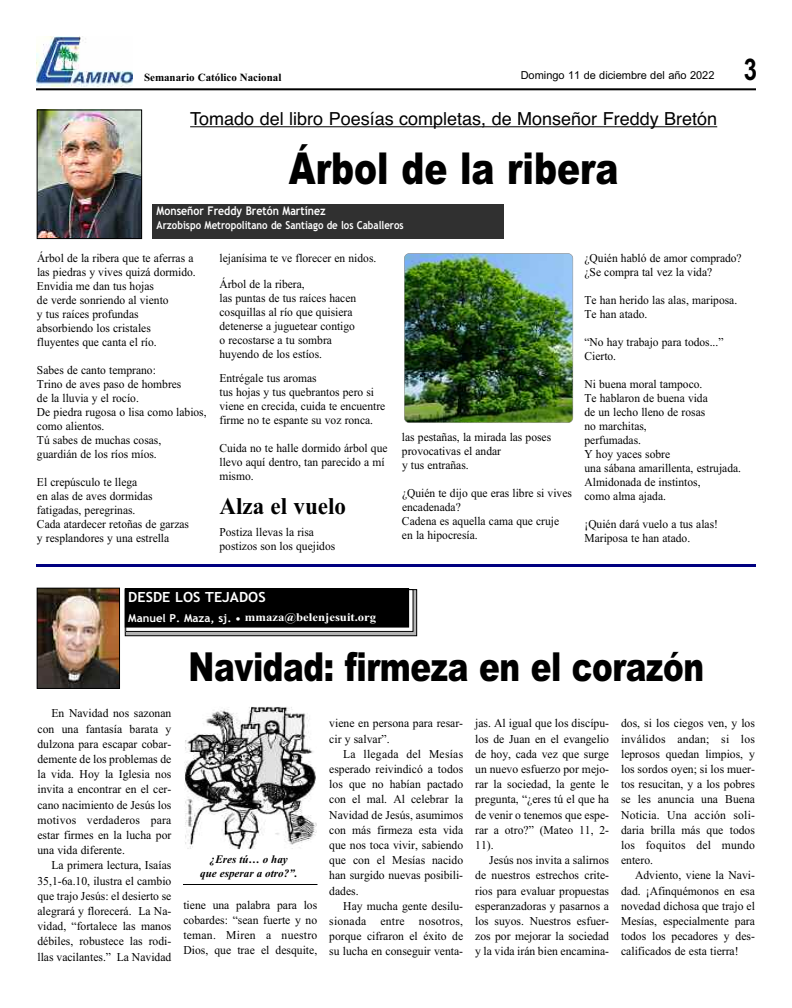
<style>
.page{position:relative;width:792px;height:1008px;background:#fff}
.page>*{position:absolute;margin:0;border:0;box-sizing:border-box;transform-origin:0 0}
.t1{font:900 44px "Arial";color:#000;scale:.78 1}
.t2{font:900 40px "Arial";letter-spacing:-.015em;color:#000;scale:.78 1}
.t3{font:700 30px "Arial";color:#000;scale:.8 1}
.t4{font:700 24px "Times New Roman";color:#000;scale:.96 1}
.t5{font:18px "Helvetica";color:#000}
.t6{font:700 14px "Trebuchet MS";color:#fff}
.t7{font:12px/15.2px "Times New Roman";color:#000;text-align:justify}
.t8{font:12px/14px "Times New Roman";color:#000;scale:.96 1}
.t9{font:700 12px "Trebuchet MS";color:#fff;scale:.88 1}
.t10{font:700 11.6px "Times New Roman";color:#fff;scale:1.09 1}
.t11{font:italic 700 11.4px/14px "Times New Roman";color:#000;text-align:center}
.t12{font:700 11px "Trebuchet MS";color:#fff;scale:.88 1}
.t13{font:11px "Arial";color:#000}
.t14{font:700 11px "Times New Roman";color:#000}
</style>
<div class="page">
<hr style="left:36px;top:88px;width:720px;height:2px;background:#000">
<img style="left:36px;top:36px;width:97px;height:50px">
<div style="left:152px;top:204px;width:352px;height:35px;background:#303030"></div>
<img style="left:39px;top:112px;width:101px;height:125px">
<div style="left:37px;top:110px;width:105px;height:129px;border:1px solid #000"></div>
<hr style="left:190px;top:126px;width:527px;height:1px;background:#000">
<img style="left:404px;top:253px;width:169px;height:170px;border-radius:5px">
<div style="left:404px;top:253px;width:169px;height:170px;border:1px solid #828282;border-radius:5px"></div>
<hr style="left:36px;top:564px;width:720px;height:3px;background:#000080">
<img style="left:184px;top:707px;width:133px;height:143px;border-radius:4px">
<div style="left:125px;top:590px;width:292px;height:46px;background:#b3b3b3"></div>
<div style="left:125px;top:589px;width:292px;height:47px;border:1px solid #000"></div>
<img style="left:39px;top:590px;width:79px;height:97px">
<div style="left:37px;top:588px;width:83px;height:101px;border:1px solid #000"></div>
<svg style="left:126px;top:590px;width:287px;height:41px"></svg>
<div style="left:126px;top:589px;width:287px;height:43px;border:1px solid #000"></div>
<div style="left:125px;top:589px;width:283px;height:38px;background:#000"></div>
<hr style="left:183px;top:884px;width:134px;height:1px;background:#000">
<p class="t14" style="left:144px;top:70px;width:139px">Semanario Católico Nacional</p>
<p class="t13" style="left:521px;top:69px;width:195px">Domingo 11 de diciembre del año 2022</p>
<h3 class="t5" style="left:190px;top:109px;width:529px">Tomado del libro Poesías completas, de Monseñor Freddy Bretón</h3>
<h1 class="t1" style="left:289px;top:143px;width:424px">Árbol de la ribera</h1>
<p class="t9" style="left:157px;top:203px;width:194px">Monseñor Freddy Bretón Martínez</p>
<p class="t12" style="left:157px;top:218px;width:282px">Arzobispo Metropolitano de Santiago de los Caballeros</p>
<h3 class="t3" style="left:744px;top:52px;width:18px">3</h3>
<p class="t8" style="left:37px;top:251px;width:167px">Árbol de la ribera que te aferras a las piedras y vives quizá dormido.<br>Envidia me dan tus hojas<br>de verde sonriendo al viento<br>y tus raíces profundas absorbiendo los cristales fluyentes que canta el río.</p>
<p class="t8" style="left:37px;top:363px;width:178px">Sabes de canto temprano:<br>Trino de aves paso de hombres<br>de la lluvia y el rocío.<br>De piedra rugosa o lisa como labios, como alientos.<br>Tú sabes de muchas cosas,<br>guardián de los ríos míos.</p>
<p class="t8" style="left:37px;top:475px;width:160px">El crepúsculo te llega<br>en alas de aves dormidas fatigadas, peregrinas.<br>Cada atardecer retoñas de garzas y resplandores y una estrella</p>
<p class="t8" style="left:219px;top:245px;width:165px;line-height:26px">lejanísima te ve florecer en nidos.<br>Árbol de la ribera,</p>
<p class="t8" style="left:219px;top:291px;width:144px">las puntas de tus raíces hacen cosquillas al río que quisiera detenerse a juguetear contigo o recostarse a tu sombra huyendo de los estíos.</p>
<p class="t8" style="left:219px;top:371px;width:174px">Entrégale tus aromas<br>tus hojas y tus quebrantos pero si viene en crecida, cuida te encuentre firme no te espante su voz ronca.</p>
<p class="t8" style="left:219px;top:441px;width:177px">Cuida no te halle dormido árbol que llevo aquí dentro, tan parecido a mí mismo.</p>
<h3 class="t4" style="left:220px;top:492px;width:133px">Alza el vuelo</h3>
<p class="t8" style="left:219px;top:525px;width:122px">Postiza llevas la risa postizos son los quejidos</p>
<p class="t8" style="left:402px;top:430px;width:157px">las pestañas, la mirada las poses provocativas el andar<br>y tus entrañas.</p>
<p class="t8" style="left:402px;top:486px;width:179px">¿Quién te dijo que eras libre si vives encadenada?<br>Cadena es aquella cama que cruje en la hipocresía.</p>
<p class="t8" style="left:584px;top:251px;width:165px">¿Quién habló de amor comprado? ¿Se compra tal vez la vida?</p>
<p class="t8" style="left:585px;top:293px;width:161px">Te han herido las alas, mariposa.<br>Te han atado.</p>
<p class="t8" style="left:585px;top:335px;width:146px">“No hay trabajo para todos...”<br>Cierto.</p>
<p class="t8" style="left:585px;top:377px;width:165px">Ni buena moral tampoco.<br>Te hablaron de buena vida<br>de un lecho lleno de rosas<br>no marchitas,<br>perfumadas.<br>Y hoy yaces sobre<br>una sábana amarillenta, estrujada.<br>Almidonada de instintos,<br>como alma ajada.</p>
<p class="t8" style="left:585px;top:517px;width:141px">¡Quién dará vuelo a tus alas!<br>Mariposa te han atado.</p>
<p class="t6" style="left:128px;top:589px;width:139px">DESDE LOS TEJADOS</p>
<p class="t10" style="left:128px;top:610px;width:229px"><sub>Manuel</sub> <sub>P.</sub> <sub>Maza,</sub> <sub>sj.</sub> <sub>•</sub> mmaza@belenjesuit.org</p>
<h2 class="t2" style="left:189px;top:644px;width:662px">Navidad: firmeza en el corazón</h2>
<p class="t7" style="left:37px;top:706px;width:135px;text-indent:14px">En Navidad nos sazonan con una fantasía barata y dulzona para escapar cobar&shy;demente de los problemas de la vida. Hoy la Iglesia nos invita a encontrar en el cer&shy;cano nacimiento de Jesús los motivos verdaderos para estar firmes en la lucha por una vida diferente.</p>
<p class="t7" style="left:37px;top:858px;width:135px;text-indent:14px">La primera lectura, Isaías 35,1-6a.10, ilustra el cambio que trajo Jesús: el desierto se alegrará y florecerá. La Na&shy;vidad, “fortalece las manos débiles, robustece las rodi&shy;llas vacilantes.” La Navidad</p>
<p class="t11" style="left:200px;top:852px;width:99px">¿Eres tú… o hay que esperar a otro?”.</p>
<p class="t7" style="left:183px;top:897px;width:135px">tiene una palabra para los cobardes: “sean fuerte y no teman. Miren a nuestro Dios, que trae el desquite,</p>
<p class="t7" style="left:329px;top:716px;width:135px">viene en persona para resar&shy;cir y salvar”.</p>
<p class="t7" style="left:329px;top:746px;width:135px;text-indent:14px">La llegada del Mesías esperado reivindicó a todos los que no habían pactado con el mal. Al celebrar la Navidad de Jesús, asumimos con más firmeza esta vida que nos toca vivir, sabiendo que con el Mesías nacido han surgido nuevas posibili&shy;dades.</p>
<p class="t7" style="left:329px;top:898px;width:135px;text-indent:14px">Hay mucha gente desilu&shy;sionada entre nosotros, porque cifraron el éxito de su lucha en conseguir venta-</p>
<p class="t7" style="left:475px;top:716px;width:135px">jas. Al igual que los discípu&shy;los de Juan en el evangelio de hoy, cada vez que surge un nuevo esfuerzo por mejo&shy;rar la sociedad, la gente le pregunta, “¿eres tú el que ha de venir o tenemos que espe&shy;rar a otro?” (Mateo 11, 2- 11).</p>
<p class="t7" style="left:475px;top:852px;width:135px;text-indent:14px">Jesús nos invita a salirnos de nuestros estrechos crite&shy;rios para evaluar propuestas esperanzadoras y pasarnos a los suyos. Nuestros esfuer&shy;zos por mejorar la sociedad y la vida irán bien encamina-</p>
<p class="t7" style="left:621px;top:716px;width:135px">dos, si los ciegos ven, y los inválidos andan; si los leprosos quedan limpios, y los sordos oyen; si los muer&shy;tos resucitan, y a los pobres se les anuncia una Buena Noticia. Una acción soli&shy;daria brilla más que todos los foquitos del mundo entero.</p>
<p class="t7" style="left:621px;top:868px;width:135px;text-indent:14px">Adviento, viene la Navi&shy;dad. ¡Afinquémonos en esa novedad dichosa que trajo el Mesías, especialmente para todos los pecadores y des&shy;calificados de esta tierra!</p>
</div>
